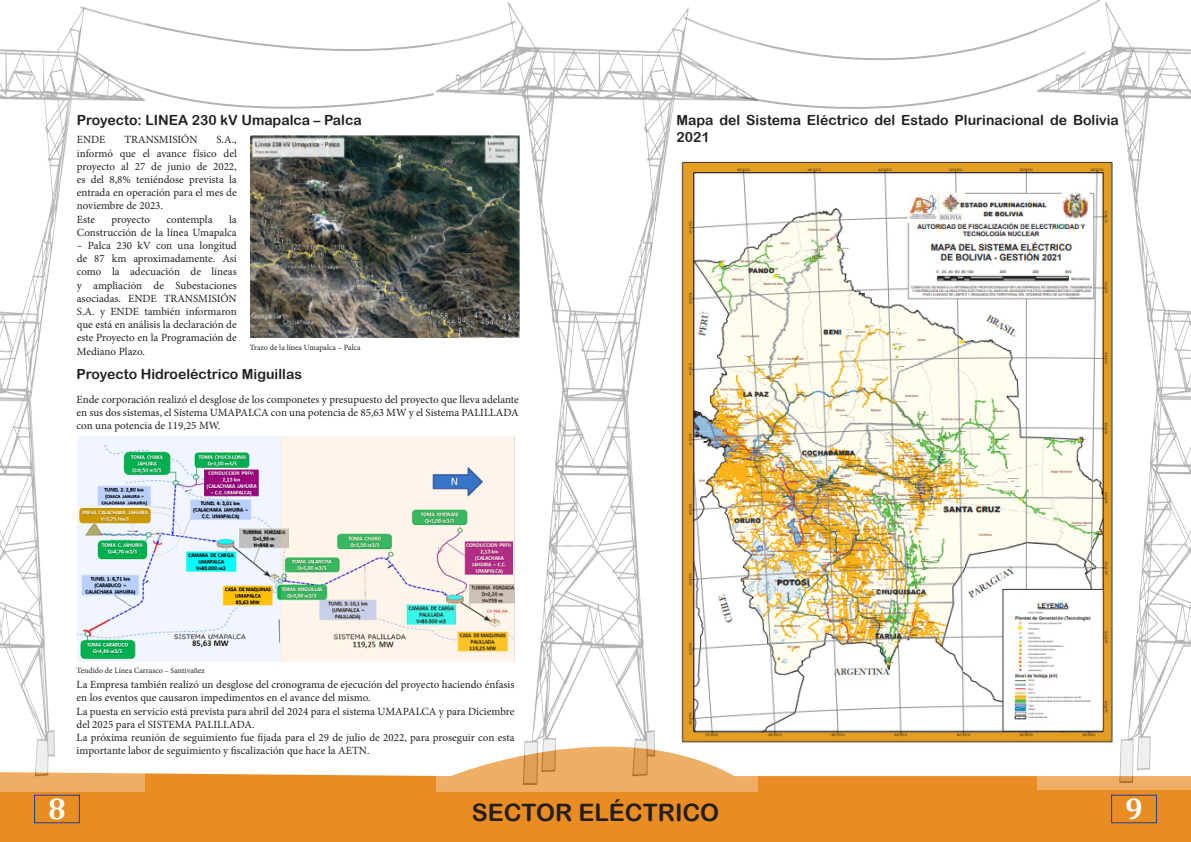
<style>
.page{position:relative;width:1191px;height:842px;background:#fff}
.page>*{position:absolute;margin:0;border:0;box-sizing:border-box;transform-origin:0 0}
.t1{font:700 30px "Cambria";color:#fff}
.t2{font:24px "Arial Rounded MT Bold";color:#231f20}
.t3{font:14px/16.8px "Arial Rounded MT Bold";color:#231f20}
.t4{font:11px/13.2px "Minion Pro";color:#231f20;text-align:justify}
.t5{font:8px "Minion Pro";color:#231f20}
</style>
<div class="page">
<div style="left:0;top:773px;width:1191px;height:69px;background:#e88c23"></div>
<div style="left:1111px;top:795px;width:46px;height:28px;border:1px solid #253f8e"></div>
<div style="left:34px;top:795px;width:46px;height:28px;border:1px solid #253f8e"></div>
<svg style="left:757px;top:29px;width:280px;height:80px"></svg>
<svg style="left:145px;top:88px;width:289px;height:21px"></svg>
<svg style="left:145px;top:23px;width:292px;height:28px"></svg>
<img style="left:437px;top:1px;width:320px;height:790px">
<img style="left:0;top:6px;width:145px;height:785px">
<img style="left:1037px;top:0;width:154px;height:789px">
<img style="left:250px;top:136px;width:269px;height:201px">
<img style="left:77px;top:437px;width:437px;height:225px">
<img style="left:676px;top:154px;width:441px;height:592px">
<p class="t3" style="left:77px;top:111px;width:286px">Proyecto: LINEA 230 kV Umapalca – Palca</p>
<p class="t4" style="left:77px;top:133px;width:30px">ENDE</p>
<p class="t4" style="left:124px;top:133px;width:75px">TRANSMISIÓN</p>
<p class="t4" style="left:77px;top:133px;width:161px;text-indent:140px">S.A., informó que el avance físico del proyecto al 27 de junio de 2022, es del 8,8% teniéndose prevista la entrada en operación para el mes de noviembre de 2023.</p>
<p class="t4" style="left:77px;top:213px;width:20px">Este</p>
<p class="t4" style="left:112px;top:213px;width:40px">proyecto</p>
<p class="t4" style="left:166px;top:213px;width:48px">contempla</p>
<p class="t4" style="left:77px;top:213px;width:161px;text-align:right">la<br>Construcción de la línea Umapalca</p>
<p class="t4" style="left:77px;top:239px;width:161px">– Palca 230 kV con una longitud de 87 km aproximadamente. Así como la adecuación de líneas y ampliación de Subestaciones asociadas. ENDE TRANSMISIÓN S.A. y ENDE también informaron que está en análisis la declaración de este Proyecto en la Programación de Mediano Plazo.</p>
<p class="t3" style="left:77px;top:365px;width:227px">Proyecto Hidroeléctrico Miguillas</p>
<p class="t4" style="left:77px;top:393px;width:444px">Ende corporación realizó el desglose de los componetes y presupuesto del proyecto que lleva adelante en sus dos sistemas, el Sistema UMAPALCA con una potencia de 85,63 MW y el Sistema PALILLADA con una potencia de 119,25 MW.</p>
<p class="t5" style="left:250px;top:342px;width:112px">Trazo de la línea Umapalca – Palca</p>
<p class="t5" style="left:77px;top:665px;width:130px">Tendido de Línea Carrasco – Santivañez</p>
<p class="t4" style="left:77px;top:678px;width:439px">La Empresa también realizó un desglose del cronograma de ejecución del proyecto haciendo énfasis en los eventos que causaron impedimentos en el avance del mismo.</p>
<p class="t4" style="left:77px;top:704px;width:439px">La puesta en servicio está prevista para abril del 2024 para el sistema UMAPALCA y para Diciembre del 2025 para el SISTEMA PALILLADA.</p>
<p class="t4" style="left:77px;top:731px;width:439px">La próxima reunión de seguimiento fue fijada para el 29 de julio de 2022, para proseguir con esta importante labor de seguimiento y fiscalización que hace la AETN.</p>
<p class="t3" style="left:676px;top:111px;width:444px">Mapa del Sistema Eléctrico del Estado Plurinacional de Bolivia<br>2021</p>
<h1 class="t1" style="left:48px;top:788px;width:19px">8</h1>
<h2 class="t2" style="left:471px;top:798px;width:249px">SECTOR ELÉCTRICO</h2>
<h1 class="t1" style="left:1125px;top:788px;width:19px">9</h1>
</div>
